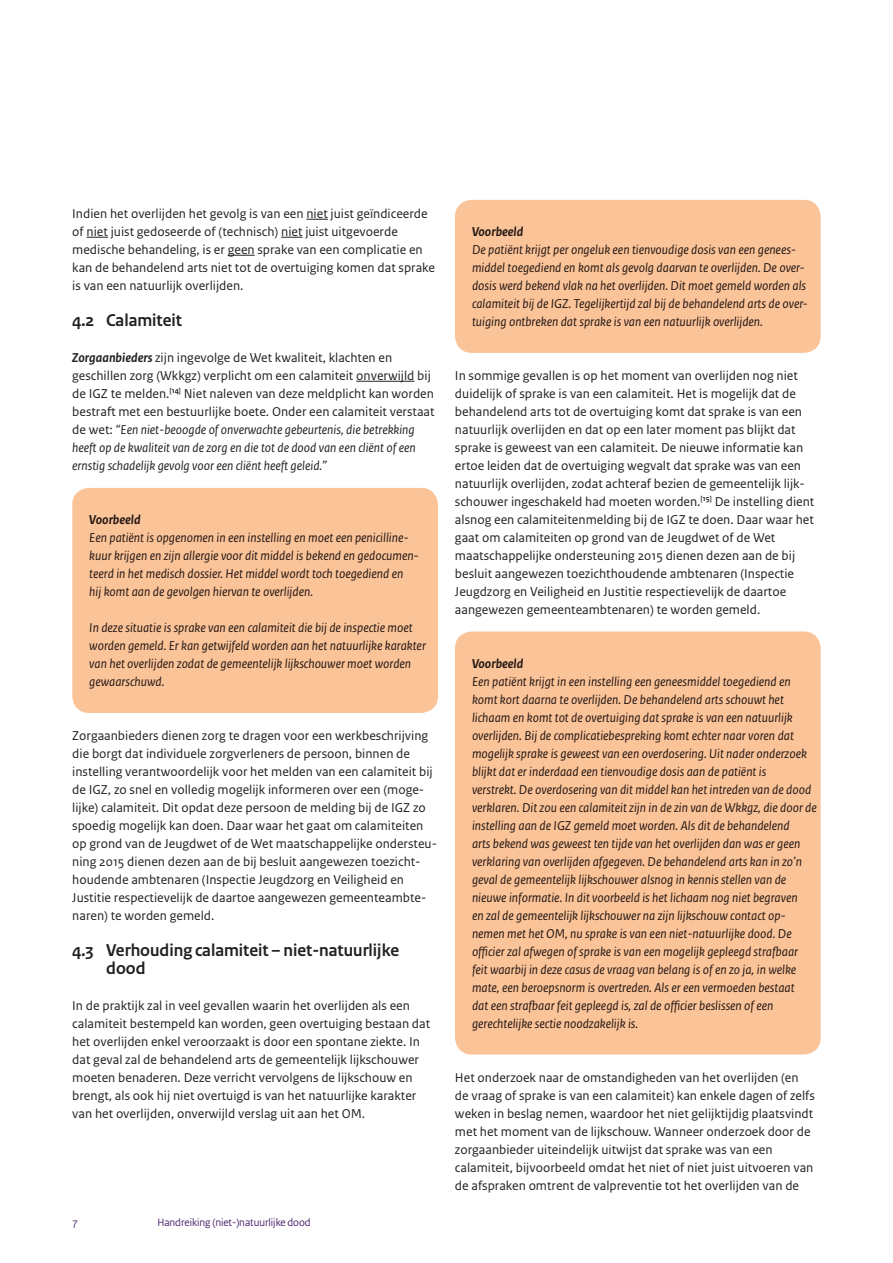
<style>
.page{position:relative;width:893px;height:1263px;background:#fff}
.page>*{position:absolute;margin:0;border:0;box-sizing:border-box;transform-origin:0 0}
.t1{font:700 18px/18px "Rijksoverheid Sans Heading";color:#231f20}
.t2{font:13.5px/18px "Rijksoverheid Sans Text";color:#231f20}
.t3{font:italic 13.5px/18px "Rijksoverheid Sans Text";color:#231f20}
.t4{font:italic 700 13.5px "Rijksoverheid Sans Text";color:#231f20}
.t5{font:11.25px "Rijksoverheid Sans";color:#3f1464}
.s1{font-weight:700;font-style:italic}
.s2{font-style:italic}
</style>
<div class="page">
<svg style="left:306px;top:219px;width:22px;height:1px"></svg>
<svg style="left:87px;top:237px;width:21px;height:1px"></svg>
<svg style="left:281px;top:237px;width:22px;height:1px"></svg>
<svg style="left:228px;top:255px;width:27px;height:1px"></svg>
<hr style="left:356px;top:381px;width:58px;height:1px;background:#231f20">
<div style="left:72px;top:488px;width:366px;height:225px;background:#fbc398;border-radius:17px"></div>
<div style="left:455px;top:200px;width:366px;height:153px;background:#fbc398;border-radius:17px"></div>
<div style="left:455px;top:631px;width:366px;height:423px;background:#fbc398;border-radius:17px"></div>
<p class="t2" style="left:72px;top:205px;width:364px">Indien het overlijden het gevolg is van een niet juist geïndiceerde of niet juist gedoseerde of (technisch) niet juist uitgevoerde medische behandeling, is er geen sprake van een complicatie en kan de behandelend arts niet tot de overtuiging komen dat sprake is van een natuurlijk overlijden.</p>
<h1 class="t1" style="left:72px;top:311px;width:111px">4.2 Calamiteit</h1>
<p class="t2" style="left:72px;top:349px;width:364px"><span class="s1">Zorgaanbieders</span> zijn ingevolge de Wet kwaliteit, klachten en geschillen zorg (Wkkgz) verplicht om een calamiteit onverwijld bij de IGZ te melden.<sup>[14]</sup> Niet naleven van deze meldplicht kan worden bestraft met een bestuurlijke boete. Onder een calamiteit verstaat de wet: <span class="s2">“Een niet-beoogde of onverwachte gebeurtenis, die betrekking heeft op de kwaliteit van de zorg en die tot de dood van een cliënt of een ernstig schadelijk gevolg voor een cliënt heeft geleid.”</span></p>
<p class="t4" style="left:89px;top:512px;width:53px">Voorbeeld</p>
<p class="t3" style="left:89px;top:529px;width:331px">Een patiënt is opgenomen in een instelling en moet een penicilline&shy;kuur krijgen en zijn allergie voor dit middel is bekend en gedocumen&shy;teerd in het medisch dossier. Het middel wordt toch toegediend en<br>hij komt aan de gevolgen hiervan te overlijden.</p>
<p class="t3" style="left:89px;top:619px;width:338px">In deze situatie is sprake van een calamiteit die bij de inspectie moet worden gemeld. Er kan getwijfeld worden aan het natuurlijke karakter van het overlijden zodat de gemeentelijk lijkschouwer moet worden gewaarschuwd.</p>
<p class="t2" style="left:72px;top:727px;width:366px">Zorgaanbieders dienen zorg te dragen voor een werkbeschrijving die borgt dat individuele zorgverleners de persoon, binnen de instelling verantwoordelijk voor het melden van een calamiteit bij de IGZ, zo snel en volledig mogelijk informeren over een (moge&shy;lijke) calamiteit. Dit opdat deze persoon de melding bij de IGZ zo spoedig mogelijk kan doen. Daar waar het gaat om calamiteiten op grond van de Jeugdwet of de Wet maatschappelijke ondersteu&shy;ning 2015 dienen dezen aan de bij besluit aangewezen toezicht&shy;houdende ambtenaren (Inspectie Jeugdzorg en Veiligheid en Justitie respectievelijk de daartoe aangewezen gemeenteambte&shy;naren) te worden gemeld.</p>
<h1 class="t1" style="left:106px;top:941px;width:294px;text-indent:-34px">4.3 Verhouding calamiteit – niet-natuurlijke dood</h1>
<p class="t2" style="left:72px;top:997px;width:359px">In de praktijk zal in veel gevallen waarin het overlijden als een calamiteit bestempeld kan worden, geen overtuiging bestaan dat het overlijden enkel veroorzaakt is door een spontane ziekte. In dat geval zal de behandelend arts de gemeentelijk lijkschouwer moeten benaderen. Deze verricht vervolgens de lijkschouw en brengt, als ook hij niet overtuigd is van het natuurlijke karakter van het overlijden, onverwijld verslag uit aan het OM.</p>
<p class="t5" style="left:72px;top:1216px;width:7px">7</p>
<p class="t5" style="left:157px;top:1216px;width:155px">Handreiking (niet-)natuurlijke dood</p>
<p class="t4" style="left:472px;top:224px;width:53px">Voorbeeld</p>
<p class="t3" style="left:472px;top:241px;width:337px">De patiënt krijgt per ongeluk een tienvoudige dosis van een genees&shy;middel toegediend en komt als gevolg daarvan te overlijden. De over&shy;dosis werd bekend vlak na het overlijden. Dit moet gemeld worden als calamiteit bij de IGZ. Tegelijkertijd zal bij de behandelend arts de over&shy;tuiging ontbreken dat sprake is van een natuurlijk overlijden.</p>
<p class="t2" style="left:455px;top:367px;width:361px">In sommige gevallen is op het moment van overlijden nog niet duidelijk of sprake is van een calamiteit. Het is mogelijk dat de behandelend arts tot de overtuiging komt dat sprake is van een natuurlijk overlijden en dat op een later moment pas blijkt dat sprake is geweest van een calamiteit. De nieuwe informatie kan ertoe leiden dat de overtuiging wegvalt dat sprake was van een natuurlijk overlijden, zodat achteraf bezien de gemeentelijk lijk&shy;schouwer ingeschakeld had moeten worden.<sup>[15]</sup> De instelling dient alsnog een calamiteitenmelding bij de IGZ te doen. Daar waar het gaat om calamiteiten op grond van de Jeugdwet of de Wet maatschappelijke ondersteuning 2015 dienen dezen aan de bij besluit aangewezen toezichthoudende ambtenaren (Inspectie Jeugdzorg en Veiligheid en Justitie respectievelijk de daartoe aangewezen gemeenteambtenaren) te worden gemeld.</p>
<p class="t4" style="left:472px;top:656px;width:53px">Voorbeeld</p>
<p class="t3" style="left:472px;top:673px;width:346px">Een patiënt krijgt in een instelling een geneesmiddel toegediend en komt kort daarna te overlijden. De behandelend arts schouwt het lichaam en komt tot de overtuiging dat sprake is van een natuurlijk overlijden. Bij de complicatiebespreking komt echter naar voren dat mogelijk sprake is geweest van een overdosering. Uit nader onderzoek blijkt dat er inderdaad een tienvoudige dosis aan de patiënt is<br>verstrekt. De overdosering van dit middel kan het intreden van de dood verklaren. Dit zou een calamiteit zijn in de zin van de Wkkgz, die door de instelling aan de IGZ gemeld moet worden. Als dit de behandelend<br>arts bekend was geweest ten tijde van het overlijden dan was er geen verklaring van overlijden afgegeven. De behandelend arts kan in zo’n geval de gemeentelijk lijkschouwer alsnog in kennis stellen van de nieuwe informatie. In dit voorbeeld is het lichaam nog niet begraven<br>en zal de gemeentelijk lijkschouwer na zijn lijkschouw contact op&shy;nemen met het OM, nu sprake is van een niet-natuurlijke dood. De officier zal afwegen of sprake is van een mogelijk gepleegd strafbaar feit waarbij in deze casus de vraag van belang is of en zo ja, in welke mate, een beroepsnorm is overtreden. Als er een vermoeden bestaat<br>dat een strafbaar feit gepleegd is, zal de officier beslissen of een gerechtelijke sectie noodzakelijk is.</p>
<p class="t2" style="left:455px;top:1069px;width:361px">Het onderzoek naar de omstandigheden van het overlijden (en de vraag of sprake is van een calamiteit) kan enkele dagen of zelfs weken in beslag nemen, waardoor het niet gelijktijdig plaatsvindt met het moment van de lijkschouw. Wanneer onderzoek door de zorgaanbieder uiteindelijk uitwijst dat sprake was van een calamiteit, bijvoorbeeld omdat het niet of niet juist uitvoeren van de afspraken omtrent de valpreventie tot het overlijden van de</p>
</div>
